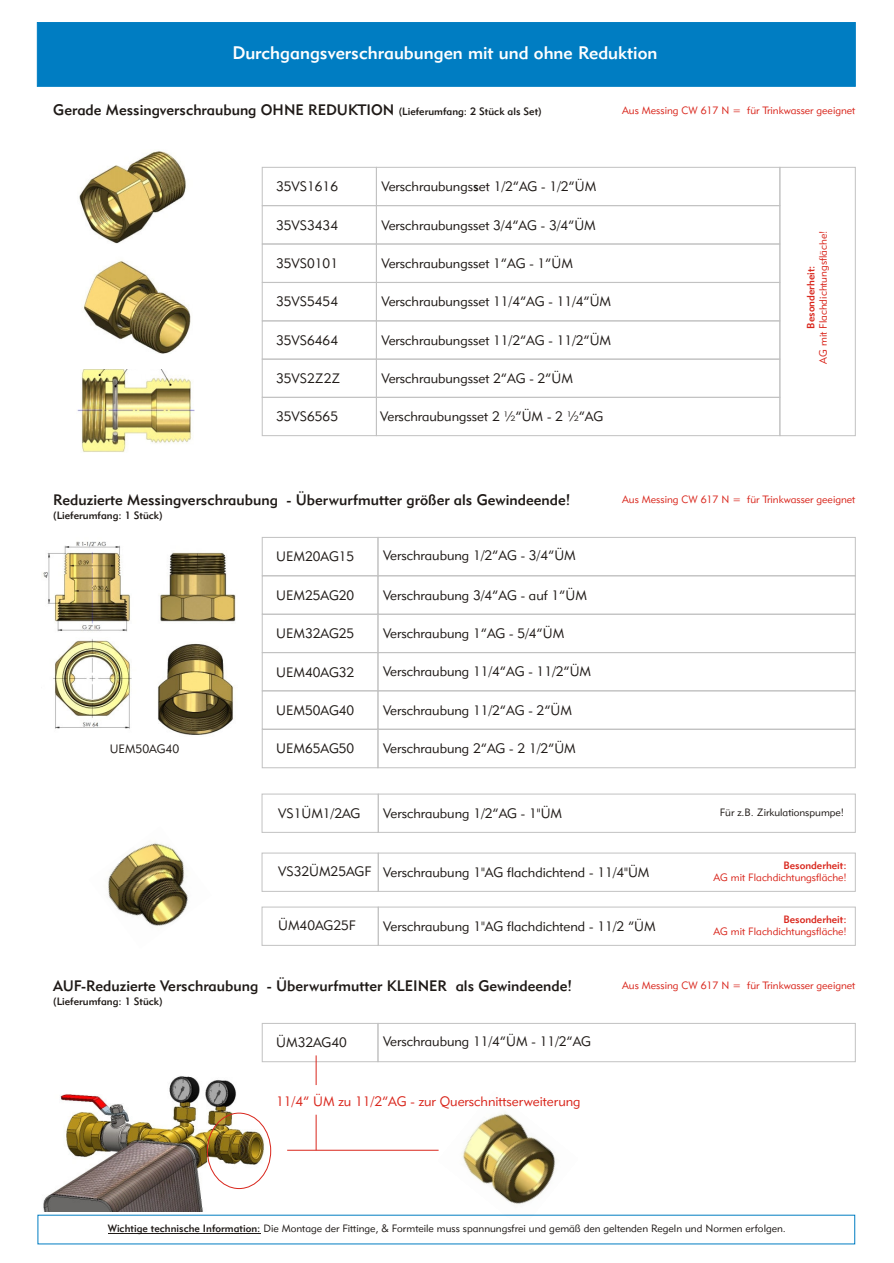
<style>
.page{position:relative;width:894px;height:1263px;background:#fff}
.page>*{position:absolute;margin:0;border:0;box-sizing:border-box;transform-origin:0 0}
.t1{font:18px "Geometr 415 Md BT";color:#fff}
.t2{font:15px "Geometr 415 Md BT";color:#1f1a17}
.t3{font:13.5px "Geometr 415 Lt BT";color:#1f1a17}
.t4{font:13.5px "Geometr 415 Lt BT";color:#d9261c}
.t5{font:12px "Geometr 415 Lt BT";color:#1f1a17}
.t6{font:10.5px "Geometr 415 Lt BT";color:#d9261c}
.t7{font:10.5px "Geometr 415 Lt BT";color:#1f1a17}
.t8{font:10.5px "Geometr 415 Md BT";color:#1f1a17}
.t9{font:10.5px "Geometr 415 Md BT";color:#d9261c}
.s1{font-size:10.5px}
.s2{font-family:"Geometr 415 Md BT"}
</style>
<div class="page">
<img style="left:438px;top:1112px;width:139px;height:103px">
<div style="left:376px;top:244px;width:404px;height:39px;border:1px solid #c2c2c2"></div>
<div style="left:376px;top:282px;width:404px;height:39px;border:1px solid #c2c2c2"></div>
<div style="left:376px;top:205px;width:404px;height:39px;border:1px solid #c2c2c2"></div>
<div style="left:262px;top:205px;width:115px;height:39px;border:1px solid #c2c2c2"></div>
<div style="left:262px;top:244px;width:115px;height:39px;border:1px solid #c2c2c2"></div>
<div style="left:262px;top:282px;width:115px;height:39px;border:1px solid #c2c2c2"></div>
<div style="left:262px;top:359px;width:115px;height:39px;border:1px solid #c2c2c2"></div>
<div style="left:376px;top:359px;width:404px;height:39px;border:1px solid #c2c2c2"></div>
<div style="left:262px;top:321px;width:115px;height:38px;border:1px solid #c2c2c2"></div>
<div style="left:376px;top:321px;width:404px;height:38px;border:1px solid #c2c2c2"></div>
<div style="left:376px;top:167px;width:404px;height:39px;border:1px solid #c2c2c2"></div>
<div style="left:262px;top:167px;width:115px;height:39px;border:1px solid #c2c2c2"></div>
<div style="left:37px;top:22px;width:818px;height:64px;background:#007dc2"></div>
<div style="left:376px;top:397px;width:404px;height:39px;border:1px solid #c2c2c2"></div>
<div style="left:262px;top:397px;width:115px;height:39px;border:1px solid #c2c2c2"></div>
<div style="left:378px;top:576px;width:477px;height:38px;border:1px solid #c2c2c2"></div>
<div style="left:262px;top:576px;width:116px;height:38px;border:1px solid #c2c2c2"></div>
<div style="left:378px;top:691px;width:477px;height:38px;border:1px solid #c2c2c2"></div>
<div style="left:262px;top:691px;width:116px;height:38px;border:1px solid #c2c2c2"></div>
<div style="left:378px;top:614px;width:477px;height:39px;border:1px solid #c2c2c2"></div>
<div style="left:262px;top:614px;width:116px;height:39px;border:1px solid #c2c2c2"></div>
<div style="left:378px;top:652px;width:477px;height:39px;border:1px solid #c2c2c2"></div>
<div style="left:262px;top:652px;width:116px;height:39px;border:1px solid #c2c2c2"></div>
<div style="left:262px;top:729px;width:116px;height:39px;border:1px solid #c2c2c2"></div>
<div style="left:378px;top:729px;width:477px;height:39px;border:1px solid #c2c2c2"></div>
<div style="left:378px;top:537px;width:477px;height:39px;border:1px solid #c2c2c2"></div>
<div style="left:262px;top:537px;width:116px;height:39px;border:1px solid #c2c2c2"></div>
<img style="left:77px;top:369px;width:118px;height:84px">
<img style="left:79px;top:151px;width:112px;height:202px">
<div style="left:378px;top:853px;width:477px;height:39px;border:1px solid #c2c2c2"></div>
<div style="left:262px;top:853px;width:116px;height:39px;border:1px solid #c2c2c2"></div>
<div style="left:378px;top:794px;width:477px;height:39px;border:1px solid #c2c2c2"></div>
<div style="left:262px;top:794px;width:116px;height:39px;border:1px solid #c2c2c2"></div>
<div style="left:378px;top:907px;width:477px;height:39px;border:1px solid #c2c2c2"></div>
<div style="left:262px;top:907px;width:116px;height:39px;border:1px solid #c2c2c2"></div>
<img style="left:108px;top:842px;width:80px;height:84px">
<hr style="left:108px;top:1233px;width:153px;height:1px;background:#1f1a17">
<div style="left:780px;top:167px;width:75px;height:269px;border:1px solid #c2c2c2"></div>
<img style="left:43px;top:541px;width:193px;height:194px">
<div style="left:378px;top:1023px;width:477px;height:39px;border:1px solid #c2c2c2"></div>
<div style="left:262px;top:1023px;width:116px;height:39px;border:1px solid #c2c2c2"></div>
<img style="left:43px;top:1076px;width:222px;height:136px">
<div style="left:207px;top:1113px;width:64px;height:76px;border:1px solid #d9261c;border-radius:50%"></div>
<hr style="left:287px;top:1150px;width:152px;height:1px;background:#d9261c">
<hr style="left:316px;top:1115px;width:1px;height:35px;background:#d9261c">
<hr style="left:316px;top:1055px;width:1px;height:30px;background:#d9261c">
<h1 class="t1" style="left:232px;top:42px;width:427px">Durchgangsverschraubungen mit und ohne Reduktion</h1>
<p class="t2" style="left:53px;top:102px;width:490px">Gerade Messingverschraubung OHNE REDUKTION <span class="s1">(Lieferumfang: 2 Stück als Set)</span></p>
<p class="t6" style="left:622px;top:105px;width:235px">Aus Messing CW 617 N = für Trinkwasser geeignet</p>
<p class="t3" style="left:276px;top:179px;width:63px">35VS1616</p>
<p class="t3" style="left:381px;top:179px;width:216px">Verschraubungs<span class="s2">s</span>et 1/2”AG - 1/2”ÜM</p>
<p class="t3" style="left:276px;top:217px;width:63px">35VS3434</p>
<p class="t3" style="left:381px;top:217px;width:216px">Verschraubungsset 3/4”AG - 3/4”ÜM</p>
<p class="t3" style="left:276px;top:256px;width:63px">35VS0101</p>
<p class="t3" style="left:381px;top:256px;width:193px">Verschraubungsset 1”AG - 1”ÜM</p>
<p class="t3" style="left:276px;top:294px;width:63px">35VS5454</p>
<p class="t3" style="left:381px;top:294px;width:231px">Verschraubungsset 11/4”AG - 11/4”ÜM</p>
<p class="t3" style="left:276px;top:333px;width:63px">35VS6464</p>
<p class="t3" style="left:381px;top:333px;width:231px">Verschraubungsset 11/2”AG - 11/2”ÜM</p>
<p class="t3" style="left:276px;top:371px;width:65px">35VS2Z2Z</p>
<p class="t3" style="left:381px;top:371px;width:193px">Verschraubungsset 2”AG - 2”ÜM</p>
<p class="t3" style="left:276px;top:409px;width:63px">35VS6565</p>
<p class="t3" style="left:380px;top:409px;width:225px">Verschraubungsset 2 ½”ÜM - 2 ½”AG</p>
<p class="t6" style="left:817px;top:364px;width:135px;rotate:-90deg">AG mit Flachdichtungsfläche!</p>
<p class="t9" style="left:805px;top:329px;width:65px;rotate:-90deg">Besonderheit:</p>
<p class="t2" style="left:53px;top:491px;width:519px">Reduzierte Messingverschraubung - Überwurfmutter größer als Gewindeende!</p>
<p class="t8" style="left:53px;top:509px;width:111px">(Lieferumfang: 1 Stück)</p>
<p class="t3" style="left:276px;top:549px;width:79px">UEM20AG15</p>
<p class="t3" style="left:383px;top:548px;width:194px">Verschraubung 1/2”AG - 3/4”ÜM</p>
<p class="t3" style="left:276px;top:587px;width:79px">UEM25AG20</p>
<p class="t3" style="left:383px;top:587px;width:205px">Verschraubung 3/4”AG - auf 1”ÜM</p>
<p class="t5" style="left:110px;top:742px;width:71px">UEM50AG40</p>
<p class="t3" style="left:276px;top:626px;width:79px">UEM32AG25</p>
<p class="t3" style="left:276px;top:664px;width:79px">UEM40AG32</p>
<p class="t3" style="left:276px;top:702px;width:79px">UEM50AG40</p>
<p class="t3" style="left:383px;top:626px;width:183px">Verschraubung 1”AG - 5/4”ÜM</p>
<p class="t3" style="left:383px;top:664px;width:210px">Verschraubung 11/4”AG - 11/2”ÜM</p>
<p class="t3" style="left:383px;top:702px;width:191px">Verschraubung 11/2”AG - 2”ÜM</p>
<p class="t3" style="left:276px;top:741px;width:79px">UEM65AG50</p>
<p class="t3" style="left:383px;top:741px;width:194px">Verschraubung 2”AG - 2 1/2”ÜM</p>
<p class="t3" style="left:278px;top:806px;width:84px">VS1ÜM1/2AG</p>
<p class="t3" style="left:383px;top:805px;width:180px">Verschraubung 1/2”AG - 1"ÜM</p>
<p class="t6" style="left:622px;top:493px;width:235px">Aus Messing CW 617 N = für Trinkwasser geeignet</p>
<p class="t7" style="left:720px;top:806px;width:126px">Für z.B. Zirkulationspumpe!</p>
<p class="t3" style="left:278px;top:865px;width:373px">VS32ÜM25AGF Verschraubung 1"AG flachdichtend - 11/4"ÜM</p>
<p class="t3" style="left:278px;top:917px;width:79px">ÜM40AG25F</p>
<p class="t3" style="left:383px;top:919px;width:274px">Verschraubung 1"AG flachdichtend - 11/2 “ÜM</p>
<p class="t9" style="left:783px;top:859px;width:65px">Besonderheit:</p>
<p class="t6" style="left:714px;top:872px;width:135px">AG mit Flachdichtungsfläche!</p>
<p class="t9" style="left:783px;top:913px;width:65px">Besonderheit:</p>
<p class="t6" style="left:714px;top:926px;width:135px">AG mit Flachdichtungsfläche!</p>
<p class="t2" style="left:53px;top:977px;width:521px">AUF-Reduzierte Verschraubung - Überwurfmutter KLEINER als Gewindeende!</p>
<p class="t8" style="left:53px;top:995px;width:111px">(Lieferumfang: 1 Stück)</p>
<p class="t3" style="left:276px;top:1035px;width:72px">ÜM32AG40</p>
<p class="t3" style="left:383px;top:1034px;width:210px">Verschraubung 11/4”ÜM - 11/2”AG</p>
<p class="t4" style="left:276px;top:1093px;width:306px">11/4” ÜM zu 11/2”AG - zur Querschnittserweiterung</p>
<p class="t6" style="left:622px;top:979px;width:235px">Aus Messing CW 617 N = für Trinkwasser geeignet</p>
<p class="t7" style="left:108px;top:1223px;width:680px"><span class="s2">Wichtige technische Information:</span> Die Montage der Fittinge, &amp; Formteile muss spannungsfrei und gemäß den geltenden Regeln und Normen erfolgen.</p>
</div>
